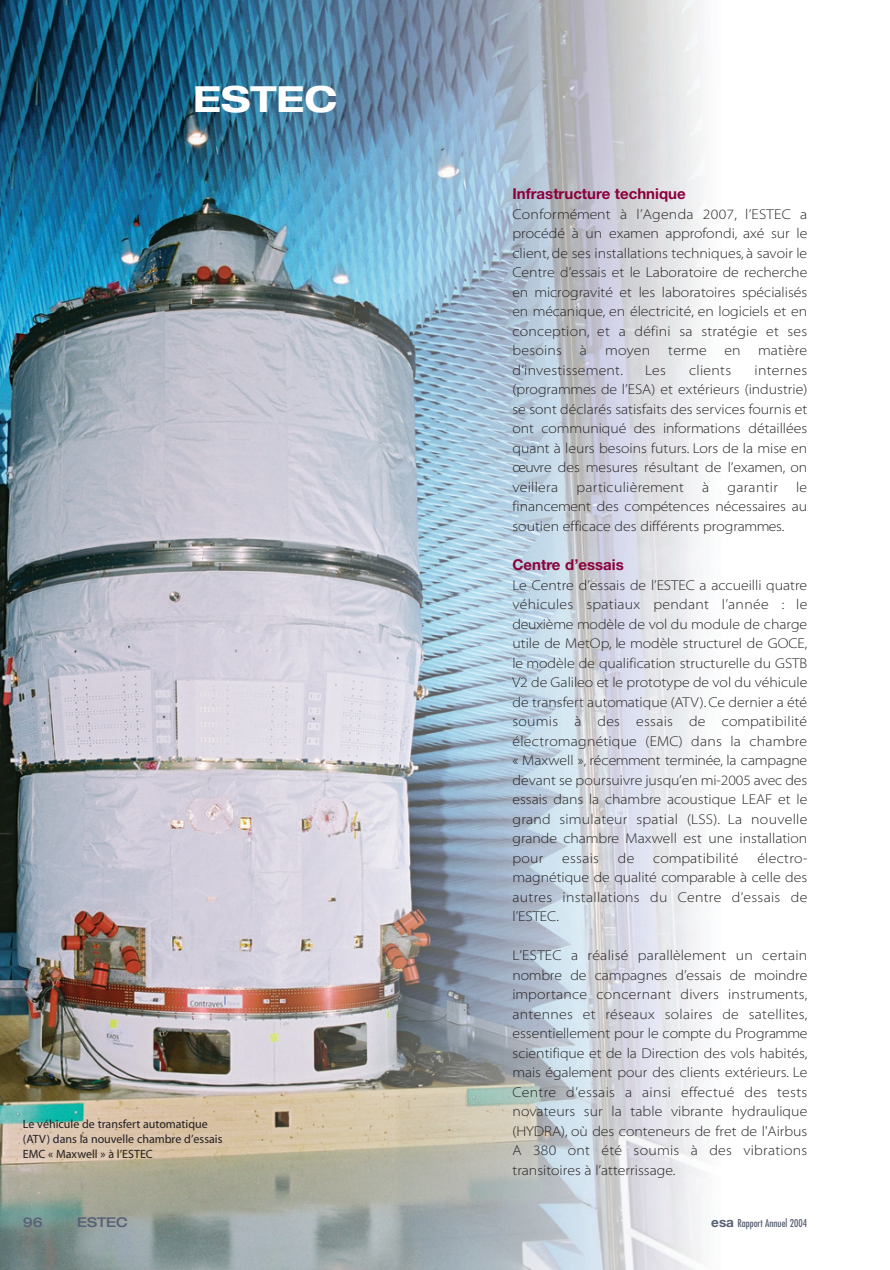
<style>
.page{position:relative;width:890px;height:1270px;background:#fff}
.page>*{position:absolute;margin:0;border:0;box-sizing:border-box;transform-origin:0 0}
.t1{font:700 expanded 36px "Helvetica Neue";color:#fff}
.t2{font:700 15px "Helvetica Neue";color:#8b003d}
.t3{font:14.25px/19.5px "Myriad MM 215 700";letter-spacing:.015em;color:#231f20;text-align:justify}
.t4{font:500 expanded 13.5px "Helvetica Neue";color:#596176}
.t5{font:12px/15px "Myriad MM 400 600";color:#231f20}
.t6{font:condensed 10.5px "Futura";color:#596176}
.s1{font-family:"Helvetica Neue";font-weight:700;font-stretch:normal;font-size:13.5px}
</style>
<div class="page">
<img style="left:0;top:0;width:706px;height:1269px">
<h1 class="t1" style="left:193px;top:85px;width:145px">ESTEC</h1>
<p class="t5" style="left:23px;top:1117px;width:201px">Le véhicule de transfert automatique (ATV) dans la nouvelle chambre d’essais<br>EMC « Maxwell » à l’ESTEC</p>
<p class="t2" style="left:512px;top:188px;width:175px">Infrastructure technique</p>
<p class="t3" style="left:512px;top:205px;width:296px">Conformément à l’Agenda 2007, l’ESTEC a procédé à un examen approfondi, axé sur le client, de ses installations techniques, à savoir le Centre d’essais et le Laboratoire de recherche en microgravité et les laboratoires spécialisés en mécanique, en électricité, en logiciels et en conception, et a défini sa stratégie et ses besoins</p>
<p class="t3" style="left:580px;top:342px;width:9px">à</p>
<p class="t3" style="left:605px;top:342px;width:47px">moyen</p>
<p class="t3" style="left:668px;top:342px;width:140px">terme en matière</p>
<p class="t3" style="left:512px;top:361px;width:112px">d’investissement.</p>
<p class="t3" style="left:645px;top:361px;width:22px">Les</p>
<p class="t3" style="left:689px;top:361px;width:43px">clients</p>
<p class="t3" style="left:512px;top:361px;width:296px;text-indent:242px">internes (programmes de l’ESA) et extérieurs (industrie) se sont déclarés satisfaits des services fournis et ont communiqué des informations détaillées quant à leurs besoins futurs. Lors de la mise en œuvre des mesures résultant de l’examen, on veillera</p>
<p class="t3" style="left:512px;top:478px;width:296px;text-indent:283px">le financement des compétences nécessaires au soutien efficace des différents programmes.</p>
<p class="t2" style="left:512px;top:559px;width:113px">Centre d’essais</p>
<p class="t3" style="left:512px;top:576px;width:296px">Le Centre d’essais de l’ESTEC a accueilli quatre véhicules spatiaux pendant l’année : le deuxième modèle de vol du module de charge utile de MetOp, le modèle structurel de GOCE, le modèle de qualification structurelle du GSTB V2 de Galileo et le prototype de vol du véhicule de transfert automatique (ATV). Ce dernier a été soumis à des essais de compatibilité électromagnétique (EMC) dans la chambre « Maxwell », récemment terminée, la campagne devant se poursuivre jusqu’en mi-2005 avec des essais dans la chambre acoustique LEAF et le grand simulateur spatial (LSS). La nouvelle grande chambre Maxwell est une installation pour</p>
<p class="t3" style="left:576px;top:478px;width:109px">particulièrement</p>
<p class="t3" style="left:702px;top:478px;width:9px">à</p>
<p class="t3" style="left:727px;top:478px;width:52px">garantir</p>
<p class="t3" style="left:512px;top:849px;width:296px;text-indent:245px">électro&shy;magnétique de qualité comparable à celle des autres installations du Centre d’essais de l’ESTEC.</p>
<p class="t3" style="left:512px;top:946px;width:296px">L’ESTEC a réalisé parallèlement un certain nombre de campagnes d’essais de moindre importance concernant divers instruments, antennes et réseaux solaires de satellites, essentiellement pour le compte du Programme scientifique et de la Direction des vols habités, mais également pour des clients extérieurs. Le Centre d’essais a ainsi effectué des tests novateurs sur la table vibrante hydraulique (HYDRA), où des conteneurs de fret de l'Airbus A 380 ont été soumis à des vibrations transitoires à l’atterrissage.</p>
<p class="t3" style="left:562px;top:849px;width:38px">essais</p>
<p class="t3" style="left:617px;top:849px;width:18px">de</p>
<p class="t3" style="left:653px;top:849px;width:87px">compatibilité</p>
<p class="t4" style="left:23px;top:1216px;width:21px">96</p>
<p class="t4" style="left:77px;top:1216px;width:53px">ESTEC</p>
<p class="t6" style="left:711px;top:1218px;width:97px"><span class="s1">esa</span> Rapport Annuel 2004</p>
</div>
